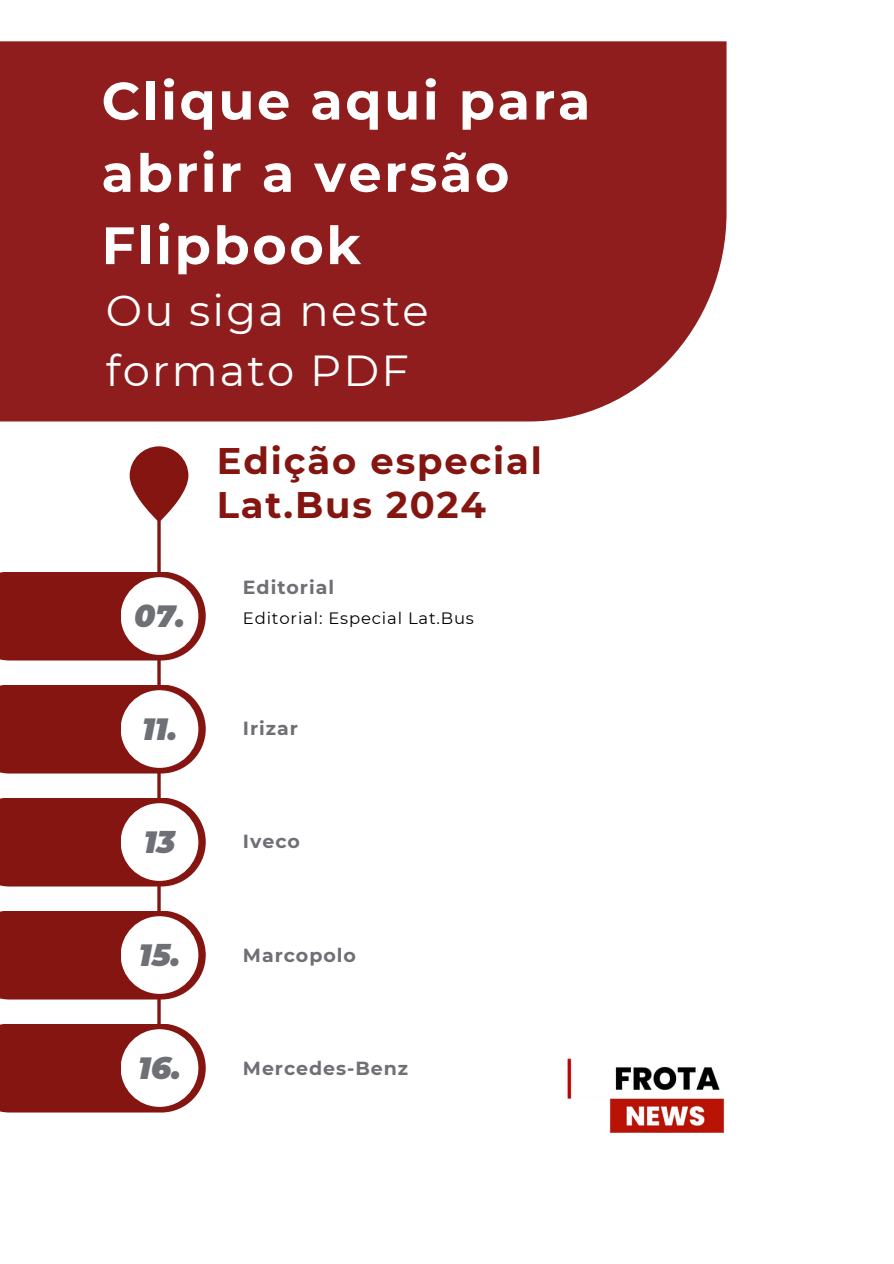
<style>
.page{position:relative;width:894px;height:1264px;background:#fff}
.page>*{position:absolute;margin:0;border:0;box-sizing:border-box;transform-origin:0 0}
.t1{font:700 52.5px/72.3px "Montserrat";letter-spacing:.05em;color:#fff}
.t2{font:43.35px/59.7px "Montserrat";letter-spacing:.05em;color:#fff}
.t3{font:700 36.9px/44.1px "Montserrat";letter-spacing:.05em;color:#841510}
.t4{font:italic 900 30.75px "Montserrat";color:#6e7075}
.t5{font:700 18.9px "Montserrat";letter-spacing:.05em;color:#6e7075}
.t6{font:16.5px "Montserrat";letter-spacing:.05em;color:#000}
</style>
<div class="page">
<div style="left:0;top:41px;width:726px;height:380px;background:#901d1d"></div>
<svg style="left:157px;top:521px;width:4px;height:502px"></svg>
<svg style="left:130px;top:446px;width:58px;height:75px"></svg>
<div style="left:134px;top:451px;width:50px;height:49px;background:#841510;border-radius:50%"></div>
<svg style="left:0;top:571px;width:206px;height:89px"></svg>
<div style="left:121px;top:577px;width:77px;height:78px;background:#fff;border-radius:50%"></div>
<svg style="left:0;top:684px;width:206px;height:89px"></svg>
<div style="left:121px;top:690px;width:77px;height:78px;background:#fff;border-radius:50%"></div>
<svg style="left:0;top:797px;width:206px;height:89px"></svg>
<div style="left:121px;top:803px;width:77px;height:77px;background:#fff;border-radius:50%"></div>
<svg style="left:0;top:910px;width:206px;height:89px"></svg>
<div style="left:121px;top:916px;width:77px;height:77px;background:#fff;border-radius:50%"></div>
<svg style="left:0;top:1023px;width:206px;height:89px"></svg>
<div style="left:121px;top:1029px;width:77px;height:77px;background:#fff;border-radius:50%"></div>
<img style="left:567px;top:1058px;width:158px;height:75px">
<p class="t1" style="left:102px;top:65px;width:490px">Clique aqui para abrir a versão<br>Flipbook</p>
<h2 class="t2" style="left:106px;top:280px;width:324px">Ou siga neste formato PDF</h2>
<p class="t3" style="left:217px;top:438px;width:326px">Edição especial<br>Lat.Bus 2024</p>
<h5 class="t4" style="left:134px;top:597px;width:52px">07.</h5>
<h4 class="t5" style="left:243px;top:576px;width:93px">Editorial</h4>
<h4 class="t6" style="left:243px;top:608px;width:232px">Editorial: Especial Lat.Bus</h4>
<p class="t4" style="left:142px;top:710px;width:37px">11.</p>
<p class="t5" style="left:243px;top:716px;width:57px">Irizar</p>
<h5 class="t4" style="left:144px;top:823px;width:33px">13</h5>
<h4 class="t5" style="left:243px;top:829px;width:58px">Iveco</h4>
<h5 class="t4" style="left:139px;top:936px;width:43px">15.</h5>
<h4 class="t5" style="left:243px;top:943px;width:114px">Marcopolo</h4>
<h5 class="t4" style="left:138px;top:1049px;width:44px">16.</h5>
<h3 class="t5" style="left:243px;top:1056px;width:167px">Mercedes-Benz</h3>
</div>
